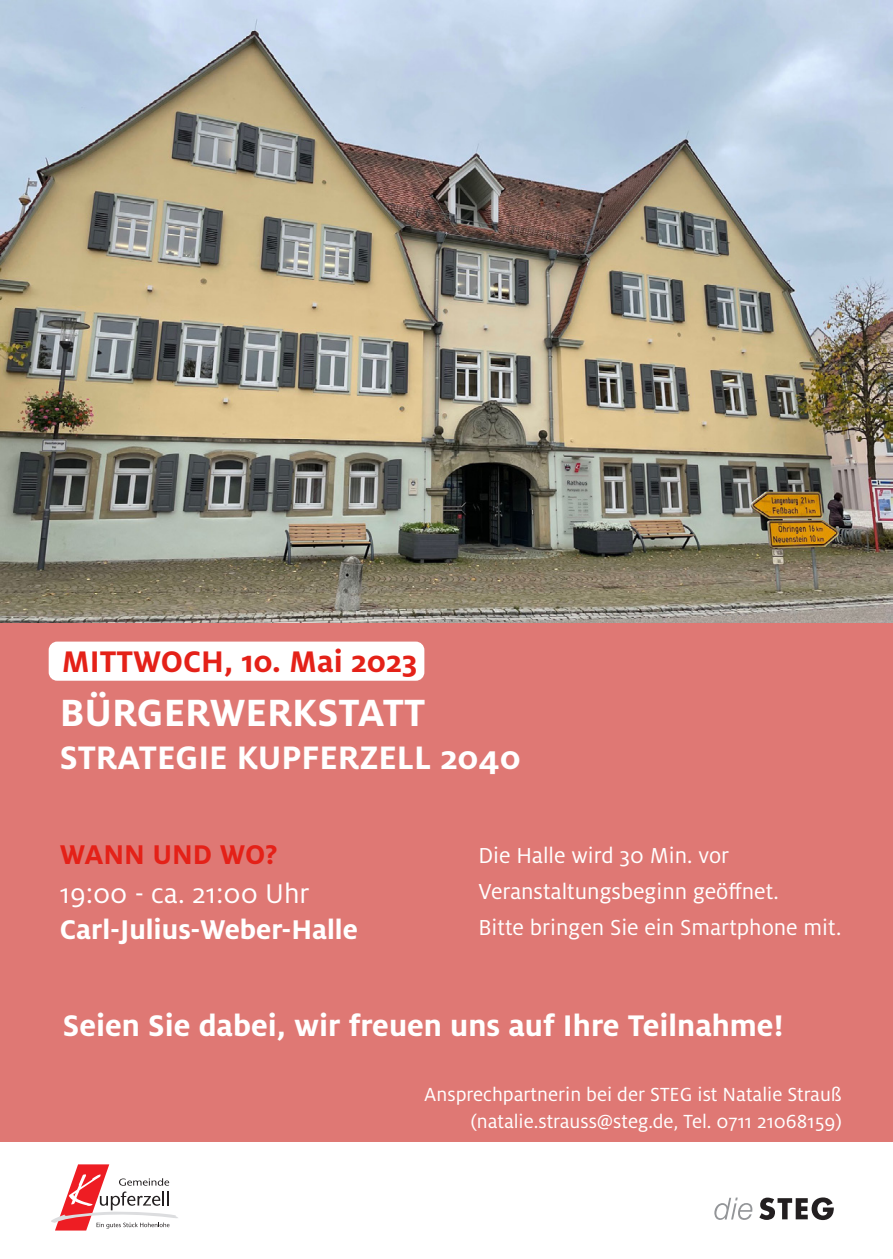
<style>
.page{position:relative;width:893px;height:1259px;background:#fff}
.page>*{position:absolute;margin:0;border:0;box-sizing:border-box;transform-origin:0 0}
.t1{font:700 42px "Milo OT";color:#fff}
.t2{font:700 36px "Milo OT";color:#fff}
.t3{font:700 33px "Milo OT";color:#fff}
.t4{font:700 33px "Milo OT";color:#e42118}
.t5{font:700 30px "Milo OT";color:#fff}
.t6{font:30px "Milo OT";color:#fff}
.t7{font:700 30px "Milo OT";color:#e42118}
.t8{font:24px "Milo OT";color:#fff}
.t9{font:21px "Milo OT";color:#fff}
</style>
<div class="page">
<img style="left:0;top:0;width:893px;height:623px">
<div style="left:0;top:623px;width:893px;height:518px;background:#df7874"></div>
<div style="left:49px;top:641px;width:375px;height:40px;background:#fff;border-radius:9px"></div>
<svg style="left:714px;top:1197px;width:38px;height:23px"></svg>
<svg style="left:759px;top:1197px;width:75px;height:23px"></svg>
<svg style="left:51px;top:1164px;width:127px;height:66px"></svg>
<p class="t4" style="left:62px;top:642px;width:357px">MITTWOCH, 10. Mai 2023</p>
<p class="t1" style="left:60px;top:689px;width:367px">BÜRGERWERKSTATT</p>
<p class="t2" style="left:60px;top:737px;width:463px">STRATEGIE KUPFERZELL 2040</p>
<p class="t7" style="left:60px;top:837px;width:219px">WANN UND WO?</p>
<p class="t6" style="left:60px;top:877px;width:251px">19:00 - ca. 21:00 Uhr</p>
<p class="t5" style="left:60px;top:912px;width:300px">Carl-Julius-Weber-Halle</p>
<p class="t8" style="left:478px;top:842px;width:252px">Die Halle wird 30 Min. vor</p>
<p class="t8" style="left:478px;top:878px;width:302px">Veranstaltungsbeginn geöffnet.</p>
<p class="t8" style="left:478px;top:914px;width:364px">Bitte bringen Sie ein Smartphone mit.</p>
<p class="t3" style="left:63px;top:1007px;width:722px">Seien Sie dabei, wir freuen uns auf Ihre Teilnahme!</p>
<p class="t9" style="left:424px;top:1083px;width:419px">Ansprechpartnerin bei der STEG ist Natalie Strauß</p>
<p class="t9" style="left:471px;top:1110px;width:373px">(natalie.strauss@steg.de, Tel. 0711 21068159)</p>
</div>
